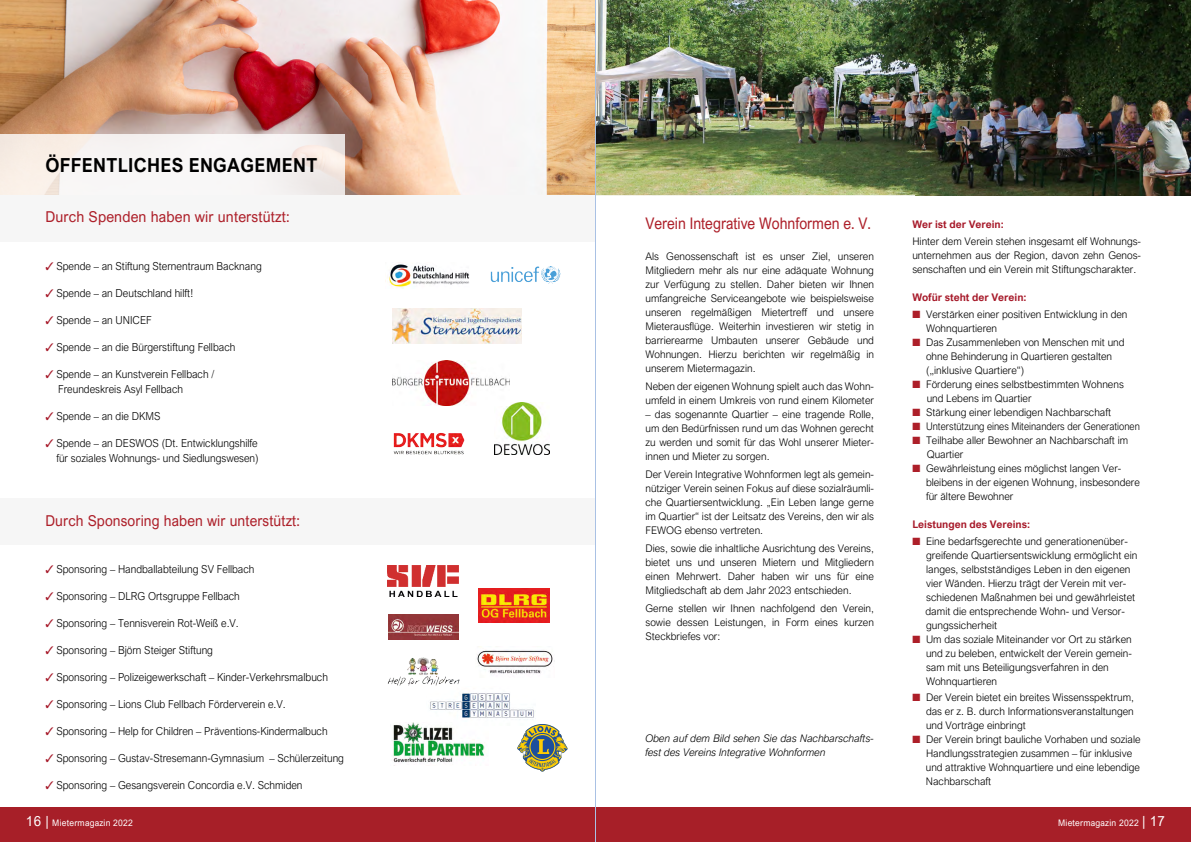
<style>
.page{position:relative;width:1191px;height:842px;background:#fff}
.page>*{position:absolute;margin:0;border:0;box-sizing:border-box;transform-origin:0 0}
.t1{font:700 19.4px "Arial Nova";letter-spacing:.015em;color:#000;scale:.93 1}
.t2{font:16px "Arial Nova";color:#ad1f29;scale:.88 1}
.t3{font:15px "Arial Nova";letter-spacing:.01em;color:#ad1f29;scale:.93 1}
.t4{font:15px "Arial Nova";letter-spacing:.01em;color:#ad1f29;scale:.95 1}
.t5{font:14px "Arial Nova";color:#fff;scale:.95 1}
.t6{font:300 11px/15px "Arial Nova";color:#000;scale:.95 1}
.t7{font:300 10.5px/14px "Arial Nova";color:#000}
.t8{font:italic 300 10.5px/14px "Arial Nova";color:#000}
.t9{font:700 10.5px "Arial Nova";color:#a71a2a}
.t10{font:300 10.5px "Arial Nova";color:#000;scale:.92 1}
.t11{font:9px "Arial Nova";letter-spacing:.025em;color:#fff;scale:.95 1}
.s1{color:#a71a2a}
.s2{font-size:14px}
.s3{color:#ad1f29}
</style>
<div class="page">
<img style="left:0;top:0;width:1191px;height:196px">
<div style="left:0;top:195px;width:595px;height:47px;background:#f6f6f6"></div>
<svg style="left:0;top:134px;width:345px;height:61px;fill:#f8f4f4"></svg>
<div style="left:0;top:498px;width:595px;height:47px;background:#f6f6f6"></div>
<img style="left:429px;top:692px;width:106px;height:28px">
<img style="left:393px;top:433px;width:72px;height:22px">
<img style="left:494px;top:402px;width:55px;height:53px">
<img style="left:490px;top:266px;width:71px;height:18px">
<img style="left:385px;top:264px;width:84px;height:25px">
<img style="left:387px;top:657px;width:72px;height:29px">
<img style="left:388px;top:565px;width:71px;height:31px">
<img style="left:479px;top:589px;width:70px;height:34px">
<img style="left:388px;top:615px;width:70px;height:24px">
<img style="left:477px;top:646px;width:76px;height:29px">
<img style="left:393px;top:308px;width:128px;height:36px">
<img style="left:393px;top:361px;width:116px;height:45px">
<svg style="left:517px;top:724px;width:50px;height:48px"></svg>
<img style="left:392px;top:723px;width:93px;height:40px">
<div style="left:0;top:808px;width:1191px;height:34px;background:#a71f28"></div>
<hr style="left:596px;top:195px;width:318px;height:1px;background:#fff">
<hr style="left:595px;top:0;width:1px;height:842px;background:#a9c1e4">
<h1 class="t1" style="left:45px;top:153px;width:294px">ÖFFENTLICHES ENGAGEMENT</h1>
<h3 class="t4" style="left:45px;top:208px;width:259px">Durch Spenden haben wir unterstützt:</h3>
<p class="t6" style="left:45px;top:258px;width:229px"><span class="s1">✓</span> Spende – an Stiftung Sternentraum Backnang</p>
<p class="t6" style="left:45px;top:285px;width:158px"><span class="s1">✓</span> Spende – an Deutschland hilft!</p>
<p class="t6" style="left:45px;top:312px;width:113px"><span class="s1">✓</span> Spende – an UNICEF</p>
<p class="t6" style="left:45px;top:339px;width:201px"><span class="s1">✓</span> Spende – an die Bürgerstiftung Fellbach</p>
<p class="t6" style="left:58px;top:366px;width:166px;text-indent:-13px"><span class="s1">✓</span> Spende – an Kunstverein Fellbach /<br>Freundeskreis Asyl Fellbach</p>
<p class="t6" style="left:45px;top:408px;width:122px"><span class="s1">✓</span> Spende – an die DKMS</p>
<p class="t6" style="left:45px;top:435px;width:226px;text-align:right"><span class="s1">✓</span> Spende – an DESWOS (Dt. Entwicklungshilfe für soziales Wohnungs- und Siedlungswesen)</p>
<h3 class="t3" style="left:45px;top:512px;width:275px">Durch Sponsoring haben wir unterstützt:</h3>
<p class="t6" style="left:45px;top:562px;width:221px"><span class="s1">✓</span> Sponsoring – Handballabteilung SV Fellbach</p>
<p class="t6" style="left:45px;top:589px;width:206px"><span class="s1">✓</span> Sponsoring – DLRG Ortsgruppe Fellbach</p>
<p class="t6" style="left:45px;top:616px;width:205px"><span class="s1">✓</span> Sponsoring – Tennisverein Rot-Weiß e.V.</p>
<p class="t6" style="left:45px;top:643px;width:178px"><span class="s1">✓</span> Sponsoring – Björn Steiger Stiftung</p>
<p class="t6" style="left:45px;top:670px;width:299px"><span class="s1">✓</span> Sponsoring – Polizeigewerkschaft – Kinder-Verkehrsmalbuch</p>
<p class="t6" style="left:45px;top:697px;width:254px"><span class="s1">✓</span> Sponsoring – Lions Club Fellbach Förderverein e.V.</p>
<p class="t6" style="left:45px;top:724px;width:299px"><span class="s1">✓</span> Sponsoring – Help for Children – Präventions-Kindermalbuch</p>
<p class="t6" style="left:45px;top:751px;width:316px"><span class="s1">✓</span> Sponsoring – Gustav-Stresemann-Gymnasium – Schülerzeitung</p>
<p class="t6" style="left:45px;top:778px;width:272px"><span class="s1">✓</span> Sponsoring – Gesangsverein Concordia e.V. Schmiden</p>
<h3 class="t5" style="left:26px;top:813px;width:17px">8 |</h3>
<p class="t11" style="left:26px;top:818px;width:106px"><span class="s2">16 |</span>Miet rmagazin 2019</p>
<p class="t11" style="left:123px;top:818px;width:12px">19</p>
<p class="t11" style="left:52px;top:818px;width:86px">Mietermagazin 2022</p>
<h2 class="t2" style="left:645px;top:214px;width:258px">Verein Integrative Wohnformen e. V.</h2>
<p class="t7" style="left:645px;top:249px;width:230px;text-align:justify">Als Genossenschaft ist es unser Ziel, unseren Mitgliedern mehr als nur eine adäquate Wohnung zur Verfügung zu stellen. Daher bieten wir Ihnen umfangreiche Serviceangebote wie beispielsweise unseren regelmäßigen Mietertreff und unsere Mieterausflüge. Weiterhin investieren wir stetig in barrierearme Umbauten unserer Gebäude und Wohnungen. Hierzu berichten wir regelmäßig in unserem Mietermagazin.</p>
<p class="t7" style="left:645px;top:379px;width:230px">Neben der eigenen Wohnung spielt auch das Wohn&shy;umfeld in einem Umkreis von rund einem Kilometer</p>
<p class="t7" style="left:645px;top:407px;width:230px;text-align:justify">– das sogenannte Quartier – eine tragende Rolle, um den Bedürfnissen rund um das Wohnen gerecht zu werden und somit für das Wohl unserer Mieter&shy;innen und Mieter zu sorgen.</p>
<p class="t7" style="left:645px;top:467px;width:230px;text-align:justify">Der Verein Integrative Wohnformen legt als gemein&shy;nütziger Verein seinen Fokus auf diese sozialräumli&shy;che Quartiersentwicklung. „Ein Leben lange gerne im Quartier“ ist der Leitsatz des Vereins, den wir als FEWOG ebenso vertreten.</p>
<p class="t7" style="left:645px;top:541px;width:230px;text-align:justify">Dies, sowie die inhaltliche Ausrichtung des Vereins, bietet uns und unseren Mietern und Mitgliedern einen Mehrwert. Daher haben wir uns für eine Mitgliedschaft ab dem Jahr 2023 entschieden.</p>
<p class="t7" style="left:645px;top:601px;width:230px;text-align:justify">Gerne stellen wir Ihnen nachfolgend den Verein, sowie dessen Leistungen, in Form eines kurzen Steckbriefes vor:</p>
<p class="t8" style="left:645px;top:731px;width:230px">Oben auf dem Bild sehen Sie das Nachbarschafts&shy;fest des Vereins Integrative Wohnformen</p>
<p class="t9" style="left:912px;top:218px;width:93px">Wer ist der Verein:</p>
<p class="t7" style="left:912px;top:234px;width:230px;text-align:justify">Hinter dem Verein stehen insgesamt elf Wohnungs&shy;unternehmen aus der Region, davon zehn Genos&shy;senschaften und ein Verein mit Stiftungscharakter.</p>
<p class="t9" style="left:912px;top:291px;width:116px">Wofür steht der Verein:</p>
<p class="t7" style="left:926px;top:307px;width:203px;text-indent:-14px"><span class="s3">■</span> Verstärken einer positiven Entwicklung in den<br>Wohnquartieren</p>
<p class="t7" style="left:926px;top:335px;width:200px;text-indent:-14px"><span class="s3">■</span> Das Zusammenleben von Menschen mit und ohne Behinderung in Quartieren gestalten (,,inklusive Quartiere“)</p>
<p class="t7" style="left:926px;top:377px;width:199px;text-indent:-14px"><span class="s3">■</span> Förderung eines selbstbestimmten Wohnens und Lebens im Quartier</p>
<p class="t7" style="left:912px;top:405px;width:200px"><span class="s3">■</span> Stärkung einer lebendigen Nachbarschaft</p>
<p class="t10" style="left:912px;top:420px;width:249px"><span class="s3">■</span> Unterstützung eines Miteinanders der Generationen</p>
<p class="t7" style="left:926px;top:433px;width:203px;text-indent:-14px"><span class="s3">■</span> Teilhabe aller Bewohner an Nachbarschaft im<br>Quartier</p>
<p class="t7" style="left:926px;top:461px;width:215px;text-indent:-14px"><span class="s3">■</span> Gewährleistung eines möglichst langen Ver&shy;bleibens in der eigenen Wohnung, insbesondere für ältere Bewohner</p>
<p class="t9" style="left:912px;top:518px;width:119px">Leistungen des Vereins:</p>
<p class="t7" style="left:925px;top:534px;width:213px;text-indent:-13px"><span class="s3">■</span> Eine bedarfsgerechte und generationenüber&shy;greifende Quartiersentswicklung ermöglicht ein langes, selbstständiges Leben in den eigenen vier Wänden. Hierzu trägt der Verein mit ver&shy;schiedenen Maßnahmen bei und gewährleistet damit die entsprechende Wohn- und Versor&shy;gungssicherheit</p>
<p class="t7" style="left:926px;top:632px;width:207px;text-indent:-14px"><span class="s3">■</span> Um das soziale Miteinander vor Ort zu stärken und zu beleben, entwickelt der Verein gemein&shy;sam mit uns Beteiligungsverfahren in den Wohnquartieren</p>
<p class="t7" style="left:926px;top:690px;width:209px;text-align:justify;text-indent:-14px"><span class="s3">■</span> Der Verein bietet ein breites Wissensspektrum, das er z. B. durch Informationsveranstaltungen und Vorträge einbringt</p>
<p class="t7" style="left:926px;top:732px;width:216px;text-indent:-13px"><span class="s3">■</span> Der Verein bringt bauliche Vorhaben und soziale Handlungsstrategien zusammen – für inklusive und attraktive Wohnquartiere und eine lebendige Nachbarschaft</p>
<p class="t11" style="left:1058px;top:818px;width:114px">Mietermagazin 2022 <span class="s2">| 17</span></p>
</div>
